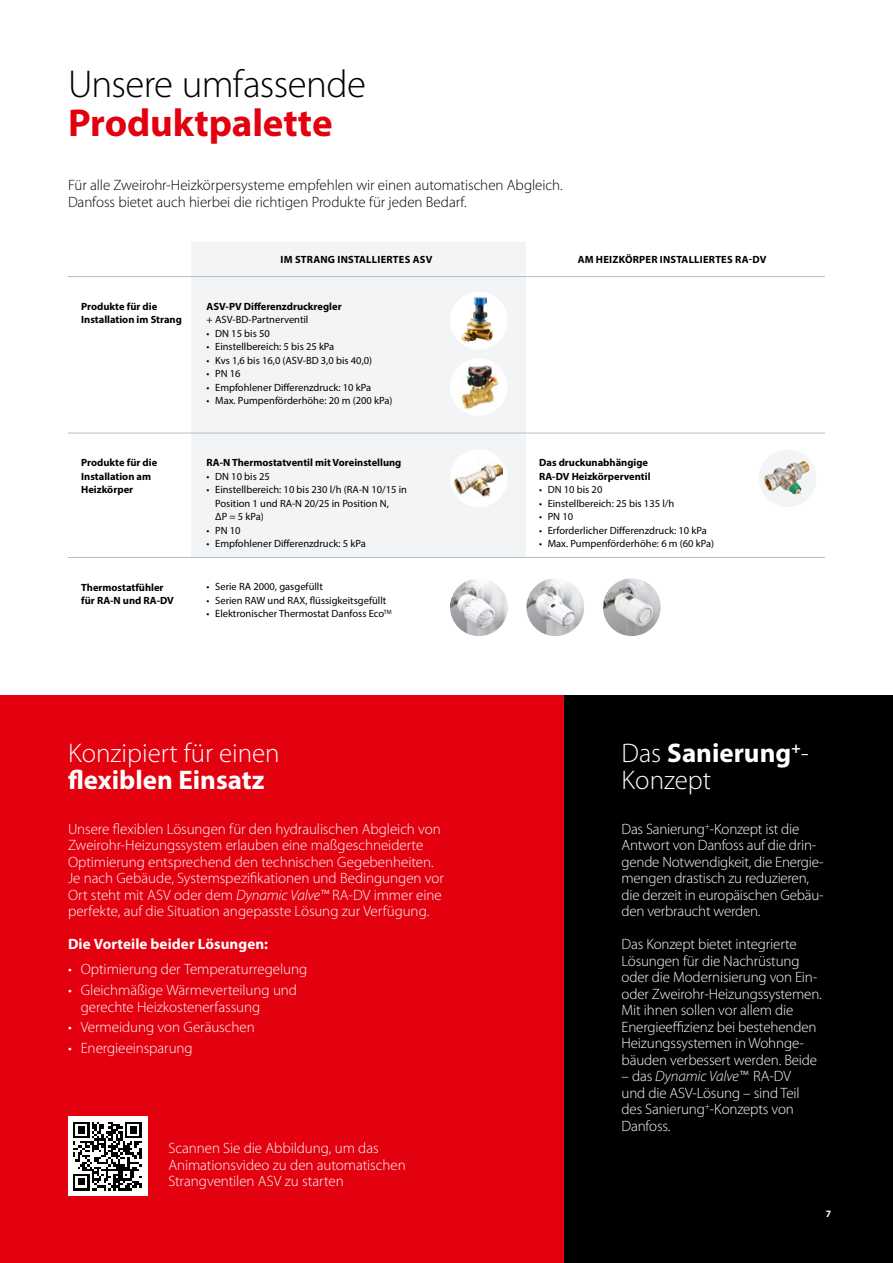
<style>
.page{position:relative;width:893px;height:1263px;background:#fff}
.page>*{position:absolute;margin:0;border:0;box-sizing:border-box;transform-origin:0 0}
.t1{font:300 39px "Myriad Pro";letter-spacing:-.02em;color:#000}
.t2{font:700 39px "Myriad Pro";letter-spacing:-.005em;color:#e3000f}
.t3{font:300 27px/27px "Myriad Pro";color:#fff}
.t4{font:700 27px "Myriad Pro";color:#fff}
.t5{font:300 15px/16.5px "Myriad Pro";letter-spacing:-.01em;color:#fff}
.t6{font:300 15px/16.5px "Myriad Pro";letter-spacing:-.005em;color:#000}
.t7{font:700 15px "Myriad Pro";letter-spacing:.005em;color:#fff}
.t8{font:10.5px/13.5px "Myriad Pro";color:#000}
.t9{font:700 10.5px/13.5px "Myriad Pro";color:#000}
.t10{font:700 10.5px "Myriad Pro";letter-spacing:.02em;color:#000}
.t11{font:700 9.75px "Myriad Pro";color:#fff}
.s1{font-style:italic}
.s2{font-weight:700}
</style>
<div class="page">
<img style="left:603px;top:578px;width:58px;height:58px;border-radius:29px">
<div style="left:191px;top:242px;width:335px;height:315px;background:#f2f4f6"></div>
<div style="left:0;top:695px;width:564px;height:568px;background:#e3000f"></div>
<div style="left:564px;top:695px;width:329px;height:568px;background:#000"></div>
<hr style="left:68px;top:276px;width:757px;height:1px;background:#b3bec5">
<hr style="left:68px;top:433px;width:757px;height:1px;background:#b3bec5">
<hr style="left:68px;top:557px;width:757px;height:1px;background:#b3bec5">
<div style="left:450px;top:292px;width:58px;height:57px;background:#fff;border-radius:50%"></div>
<img style="left:461px;top:297px;width:32px;height:45px">
<div style="left:450px;top:449px;width:58px;height:58px;background:#fff;border-radius:50%"></div>
<img style="left:454px;top:457px;width:49px;height:41px">
<div style="left:759px;top:449px;width:57px;height:58px;background:#f2f4f6;border-radius:50%"></div>
<img style="left:764px;top:461px;width:39px;height:33px">
<div style="left:450px;top:358px;width:58px;height:58px;background:#fff;border-radius:50%"></div>
<img style="left:461px;top:364px;width:37px;height:45px">
<img style="left:450px;top:578px;width:58px;height:58px;border-radius:29px">
<svg style="left:526px;top:579px;width:58px;height:57px"></svg>
<div style="left:68px;top:1117px;width:79px;height:79px;background:#fff"></div>
<svg style="left:73px;top:1122px;width:69px;height:69px"></svg>
<h1 class="t1" style="left:68px;top:61px;width:300px">Unsere umfassende</h1>
<h1 class="t2" style="left:68px;top:98px;width:266px">Produktpalette</h1>
<p class="t6" style="left:68px;top:177px;width:496px">Für alle Zweirohr-Heizkörpersysteme empfehlen wir einen automatischen Abgleich.<br>Danfoss bietet auch hierbei die richtigen Produkte für jeden Bedarf.</p>
<p class="t9" style="left:81px;top:299px;width:102px">Produkte für die<br>Installation im Strang</p>
<p class="t9" style="left:81px;top:455px;width:78px">Produkte für die<br>Installation am<br>Heizkörper</p>
<p class="t9" style="left:81px;top:580px;width:94px">Thermostatfühler für RA-N und RA-DV</p>
<p class="t10" style="left:281px;top:253px;width:153px">IM STRANG INSTALLIERTES ASV</p>
<p class="t10" style="left:578px;top:253px;width:190px">AM HEIZKÖRPER INSTALLIERTES RA-DV</p>
<p class="t9" style="left:207px;top:299px;width:137px">ASV-PV Differenzdruckregler</p>
<p class="t8" style="left:207px;top:313px;width:103px">+ ASV-BD-Partnerventil</p>
<p class="t8" style="left:207px;top:326px;width:65px">• DN 15 bis 50</p>
<p class="t8" style="left:207px;top:340px;width:129px">• Einstellbereich: 5 bis 25 kPa</p>
<p class="t8" style="left:207px;top:353px;width:167px">• Kvs 1,6 bis 16,0 (ASV-BD 3,0 bis 40,0)</p>
<p class="t8" style="left:207px;top:367px;width:35px">• PN 16</p>
<p class="t8" style="left:207px;top:380px;width:166px">• Empfohlener Differenzdruck: 10 kPa</p>
<p class="t8" style="left:207px;top:394px;width:187px">• Max. Pumpenförderhöhe: 20 m (200 kPa)</p>
<p class="t9" style="left:207px;top:455px;width:196px">RA-N Thermostatventil mit Voreinstellung</p>
<p class="t8" style="left:207px;top:469px;width:65px">• DN 10 bis 25</p>
<p class="t8" style="left:215px;top:483px;width:193px;text-indent:-9px">• Einstellbereich: 10 bis 230 l/h (RA-N 10/15 in<br>Position 1 und RA-N 20/25 in Position N,<br>∆P = 5 kPa)</p>
<p class="t8" style="left:207px;top:523px;width:35px">• PN 10</p>
<p class="t8" style="left:207px;top:537px;width:161px">• Empfohlener Differenzdruck: 5 kPa</p>
<p class="t8" style="left:207px;top:580px;width:118px">• Serie RA 2000, gasgefüllt</p>
<p class="t8" style="left:207px;top:593px;width:181px">• Serien RAW und RAX, flüssigkeitsgefüllt</p>
<p class="t8" style="left:207px;top:607px;width:187px">• Elektronischer Thermostat Danfoss Eco<sup>TM</sup></p>
<p class="t9" style="left:539px;top:455px;width:113px">Das druckunabhängige<br>RA‑DV Heizkörperventil</p>
<p class="t8" style="left:539px;top:483px;width:65px">• DN 10 bis 20</p>
<p class="t8" style="left:539px;top:496px;width:137px">• Einstellbereich: 25 bis 135 l/h</p>
<p class="t8" style="left:539px;top:510px;width:35px">• PN 10</p>
<p class="t8" style="left:539px;top:523px;width:169px">• Erforderlicher Differenzdruck: 10 kPa</p>
<p class="t8" style="left:539px;top:537px;width:176px">• Max. Pumpenförderhöhe: 6 m (60 kPa)</p>
<h2 class="t3" style="left:68px;top:739px;width:213px">Konzipiert für einen</h2>
<h2 class="t4" style="left:68px;top:762px;width:198px">flexiblen Einsatz</h2>
<p class="t5" style="left:68px;top:820px;width:377px">Unsere flexiblen Lösungen für den hydraulischen Abgleich von Zweirohr-Heizungssystem erlauben eine maßgeschneiderte Optimierung entsprechend den technischen Gegebenheiten.<br>Je nach Gebäude, Systemspezifikationen und Bedingungen vor Ort steht mit ASV oder dem <span class="s1">Dynamic Valve™</span> RA-DV immer eine perfekte, auf die Situation angepasste Lösung zur Verfügung.</p>
<p class="t7" style="left:68px;top:934px;width:202px">Die Vorteile beider Lösungen:</p>
<p class="t5" style="left:68px;top:961px;width:241px">• Optimierung der Temperaturregelung</p>
<p class="t5" style="left:81px;top:982px;width:218px;text-indent:-13px">• Gleichmäßige Wärmeverteilung und gerechte Heizkostenerfassung</p>
<p class="t5" style="left:68px;top:1019px;width:188px">• Vermeidung von Geräuschen</p>
<p class="t5" style="left:68px;top:1040px;width:126px">• Energieeinsparung</p>
<p class="t5" style="left:168px;top:1140px;width:239px">Scannen Sie die Abbildung, um das<br>Animationsvideo zu den automatischen<br>Strangventilen ASV zu starten</p>
<h2 class="t3" style="left:621px;top:739px;width:189px">Das <span class="s2">Sanierung</span><sup>+</sup>-<br>Konzept</h2>
<p class="t5" style="left:621px;top:820px;width:204px">Das Sanierung<sup>+</sup>-Konzept ist die<br>Antwort von Danfoss auf die drin&shy;gende Notwendigkeit, die Energie&shy;mengen drastisch zu reduzieren, die derzeit in europäischen Gebäu&shy;den verbraucht werden.</p>
<p class="t5" style="left:621px;top:936px;width:202px">Das Konzept bietet integrierte<br>Lösungen für die Nachrüstung oder die Modernisierung von Ein‑ oder Zweirohr-Heizungssystemen.<br>Mit ihnen sollen vor allem die<br>Energieeffizienz bei bestehenden<br>Heizungssystemen in Wohnge&shy;bäuden verbessert werden. Beide</p>
<p class="t5" style="left:621px;top:1068px;width:180px">– das <span class="s1">Dynamic Valve™</span> RA-DV und die ASV-Lösung – sind Teil des Sanierung<sup>+</sup>-Konzepts von<br>Danfoss.</p>
<p class="t11" style="left:826px;top:1207px;width:7px">7</p>
</div>
